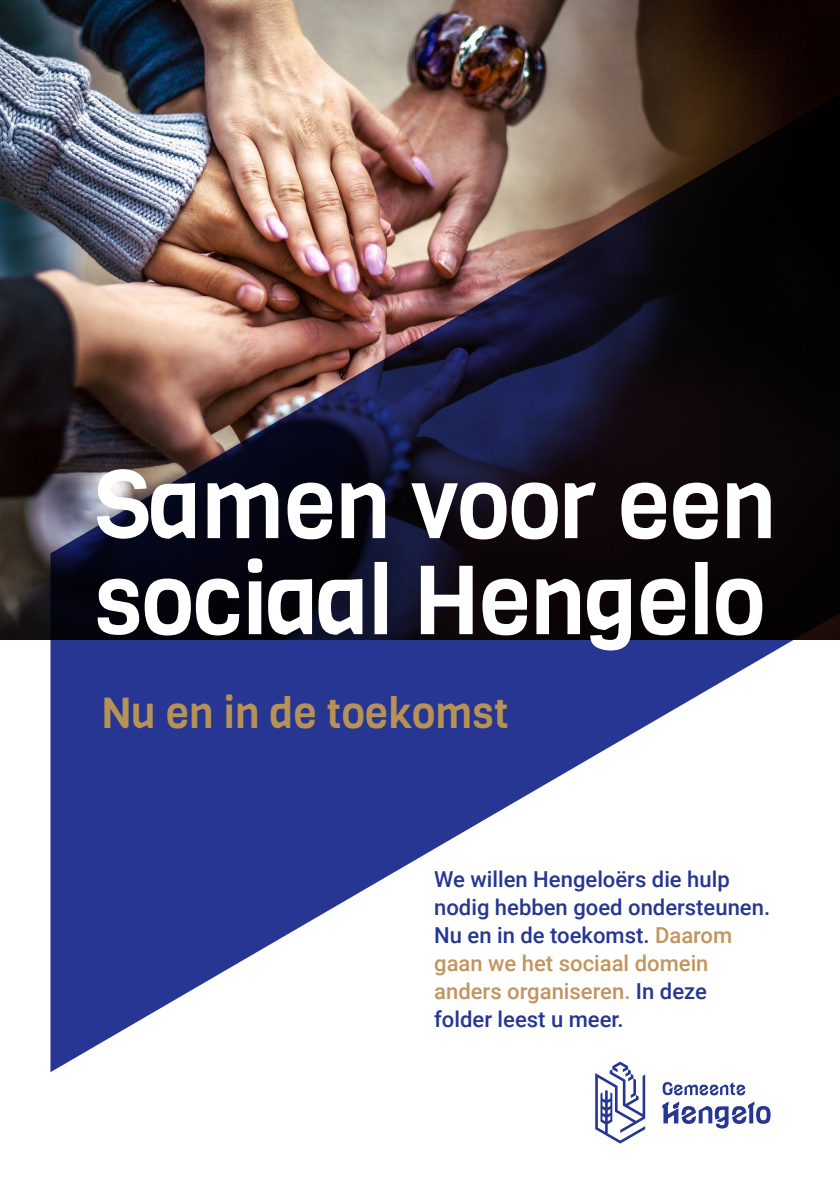
<style>
.page{position:relative;width:840px;height:1191px;background:#fff}
.page>*{position:absolute;margin:0;border:0;box-sizing:border-box;transform-origin:0 0}
.t1{font:96px/96px "Viga";letter-spacing:-.01em;color:#fff}
.t2{font:42.6px "Viga";color:#b79256}
.t3{font:500 22px/28px "Roboto";color:#263692}
.s1{color:#c3945d}
</style>
<div class="page">
<img style="left:0;top:0;width:839px;height:640px">
<img style="left:50px;top:86px;width:789px;height:986px">
<svg style="left:595px;top:1061px;width:50px;height:82px"></svg>
<svg style="left:662px;top:1101px;width:108px;height:27px"></svg>
<svg style="left:662px;top:1082px;width:82px;height:13px"></svg>
<h1 class="t1" style="left:94px;top:457px;width:683px">Samen voor een sociaal Hengelo</h1>
<h2 class="t2" style="left:101px;top:684px;width:408px">Nu en in de toekomst</h2>
<p class="t3" style="left:434px;top:864px;width:337px">We willen Hengeloërs die hulp nodig hebben goed ondersteunen.<br>Nu en in de toekomst. <span class="s1">Daarom gaan we het sociaal domein anders organiseren.</span> In deze folder leest u meer.</p>
</div>
